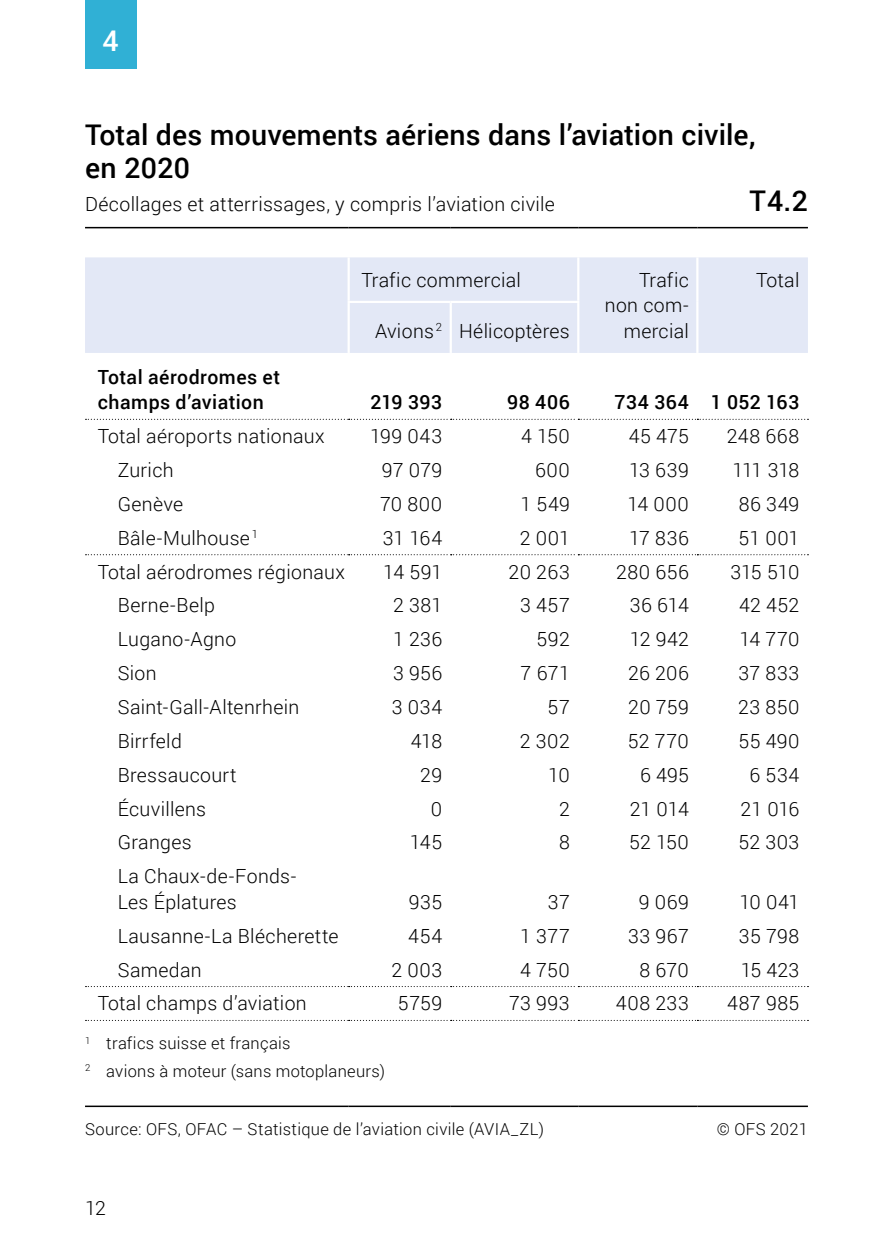
<style>
.page{position:relative;width:893px;height:1259px;background:#fff}
.page>*{position:absolute;margin:0;border:0;box-sizing:border-box;transform-origin:0 0}
.TAB_Titel{font:500 28.5px/33px "Roboto";letter-spacing:.005em;color:#000}
.Kapitelnummer{font:500 28.5px "Roboto";color:#fff}
.TAB_Grundtext_TAB_Ko{font:300 19.5px/25.5px "Roboto";letter-spacing:.015em;color:#000;text-align:right}
.TAB_Grundtext_TAB_Ko-2{font:500 19.5px/25.5px "Roboto";letter-spacing:.025em;color:#000}
.TAB_Titel-2{font:300 19.5px "Roboto";letter-spacing:.015em;color:#000}
.TAB_Fusszeile{font:300 16.5px "Roboto";letter-spacing:.02em;color:#000}
</style>
<div class="page">
<div style="left:85px;top:0;width:51px;height:68px;background:#30b0d5"></div>
<div style="left:85px;top:257px;width:723px;height:96px;background:#e3e8f6"></div>
<hr style="left:450px;top:303px;width:2px;height:50px;background:#fff">
<svg style="left:85px;top:419px;width:723px;height:1px"></svg>
<hr style="left:348px;top:257px;width:2px;height:44px;background:#fff">
<hr style="left:348px;top:303px;width:2px;height:50px;background:#fff">
<hr style="left:577px;top:257px;width:2px;height:44px;background:#fff">
<hr style="left:577px;top:303px;width:2px;height:50px;background:#fff">
<hr style="left:696px;top:257px;width:2px;height:45px;background:#fff">
<hr style="left:696px;top:302px;width:2px;height:51px;background:#fff">
<hr style="left:85px;top:227px;width:264px;height:1px;background:#000">
<hr style="left:349px;top:227px;width:102px;height:1px;background:#000">
<hr style="left:451px;top:227px;width:127px;height:1px;background:#000">
<hr style="left:578px;top:227px;width:119px;height:1px;background:#000">
<hr style="left:697px;top:227px;width:111px;height:1px;background:#000">
<hr style="left:348px;top:301px;width:103px;height:2px;background:#fff">
<hr style="left:451px;top:301px;width:128px;height:2px;background:#fff">
<svg style="left:85px;top:986px;width:723px;height:1px"></svg>
<svg style="left:85px;top:554px;width:723px;height:1px"></svg>
<svg style="left:85px;top:1020px;width:723px;height:1px"></svg>
<hr style="left:85px;top:1105px;width:264px;height:2px;background:#000">
<hr style="left:349px;top:1105px;width:102px;height:2px;background:#000">
<hr style="left:451px;top:1105px;width:127px;height:2px;background:#000">
<hr style="left:578px;top:1105px;width:119px;height:2px;background:#000">
<hr style="left:697px;top:1105px;width:111px;height:2px;background:#000">
<h2 class="Kapitelnummer" style="left:102px;top:21px;width:18px">4</h2>
<p class="TAB_Titel" style="left:85px;top:117px;width:672px">Total des mouvements aériens dans l’aviation civile, en 2020</p>
<p class="TAB_Titel-2" style="left:85px;top:190px;width:471px">Décollages et atterrissages, y compris l’aviation civile</p>
<p class="TAB_Titel" style="left:750px;top:183px;width:60px">T4.2</p>
<p class="TAB_Grundtext_TAB_Ko-2" style="left:98px;top:363px;width:184px">Total aérodromes et champs d’aviation</p>
<p class="TAB_Grundtext_TAB_Ko" style="left:361px;top:266px;width:161px">Trafic commercial</p>
<p class="TAB_Grundtext_TAB_Ko" style="left:639px;top:266px;width:51px">Trafic</p>
<p class="TAB_Grundtext_TAB_Ko" style="left:605px;top:292px;width:86px">non com&shy;mercial</p>
<p class="TAB_Grundtext_TAB_Ko" style="left:375px;top:317px;width:69px">Avions <sup>2</sup></p>
<p class="TAB_Grundtext_TAB_Ko" style="left:459px;top:317px;width:112px">Hélicoptères</p>
<p class="TAB_Grundtext_TAB_Ko" style="left:756px;top:266px;width:45px">Total</p>
<p class="TAB_Grundtext_TAB_Ko-2" style="left:370px;top:389px;width:73px">219 393</p>
<p class="TAB_Grundtext_TAB_Ko-2" style="left:507px;top:389px;width:64px">98 406</p>
<p class="TAB_Grundtext_TAB_Ko-2" style="left:615px;top:389px;width:76px">734 364</p>
<p class="TAB_Grundtext_TAB_Ko-2" style="left:711px;top:389px;width:90px">1 052 163</p>
<p class="TAB_Grundtext_TAB_Ko" style="left:98px;top:423px;width:228px">Total aéroports nationaux</p>
<p class="TAB_Grundtext_TAB_Ko" style="left:370px;top:423px;width:74px">199 043</p>
<p class="TAB_Grundtext_TAB_Ko" style="left:521px;top:423px;width:50px">4 150</p>
<p class="TAB_Grundtext_TAB_Ko" style="left:629px;top:423px;width:62px">45 475</p>
<p class="TAB_Grundtext_TAB_Ko" style="left:727px;top:423px;width:74px">248 668</p>
<p class="TAB_Grundtext_TAB_Ko" style="left:118px;top:457px;width:58px">Zurich</p>
<p class="TAB_Grundtext_TAB_Ko" style="left:382px;top:457px;width:62px">97 079</p>
<p class="TAB_Grundtext_TAB_Ko" style="left:535px;top:457px;width:36px">600</p>
<p class="TAB_Grundtext_TAB_Ko" style="left:629px;top:457px;width:61px">13 639</p>
<p class="TAB_Grundtext_TAB_Ko" style="left:732px;top:457px;width:69px">111 318</p>
<p class="TAB_Grundtext_TAB_Ko" style="left:118px;top:490px;width:67px">Genève</p>
<p class="TAB_Grundtext_TAB_Ko" style="left:380px;top:490px;width:64px">70 800</p>
<p class="TAB_Grundtext_TAB_Ko" style="left:520px;top:490px;width:51px">1 549</p>
<p class="TAB_Grundtext_TAB_Ko" style="left:627px;top:490px;width:63px">14 000</p>
<p class="TAB_Grundtext_TAB_Ko" style="left:739px;top:490px;width:62px">86 349</p>
<p class="TAB_Grundtext_TAB_Ko" style="left:118px;top:524px;width:142px">Bâle-Mulhouse <sup>1</sup></p>
<p class="TAB_Grundtext_TAB_Ko" style="left:383px;top:524px;width:61px">31 164</p>
<p class="TAB_Grundtext_TAB_Ko" style="left:520px;top:524px;width:52px">2 001</p>
<p class="TAB_Grundtext_TAB_Ko" style="left:629px;top:524px;width:61px">17 836</p>
<p class="TAB_Grundtext_TAB_Ko" style="left:738px;top:524px;width:62px">51 001</p>
<p class="TAB_Grundtext_TAB_Ko" style="left:98px;top:558px;width:249px">Total aérodromes régionaux</p>
<p class="TAB_Grundtext_TAB_Ko" style="left:383px;top:558px;width:60px">14 591</p>
<p class="TAB_Grundtext_TAB_Ko" style="left:509px;top:558px;width:63px">20 263</p>
<p class="TAB_Grundtext_TAB_Ko" style="left:616px;top:558px;width:74px">280 656</p>
<p class="TAB_Grundtext_TAB_Ko" style="left:730px;top:558px;width:71px">315 510</p>
<p class="TAB_Grundtext_TAB_Ko" style="left:118px;top:592px;width:99px">Berne-Belp</p>
<p class="TAB_Grundtext_TAB_Ko" style="left:393px;top:592px;width:51px">2 381</p>
<p class="TAB_Grundtext_TAB_Ko" style="left:520px;top:592px;width:51px">3 457</p>
<p class="TAB_Grundtext_TAB_Ko" style="left:630px;top:592px;width:60px">36 614</p>
<p class="TAB_Grundtext_TAB_Ko" style="left:739px;top:592px;width:62px">42 452</p>
<p class="TAB_Grundtext_TAB_Ko" style="left:118px;top:626px;width:120px">Lugano-Agno</p>
<p class="TAB_Grundtext_TAB_Ko" style="left:393px;top:626px;width:51px">1 236</p>
<p class="TAB_Grundtext_TAB_Ko" style="left:536px;top:626px;width:35px">592</p>
<p class="TAB_Grundtext_TAB_Ko" style="left:630px;top:626px;width:61px">12 942</p>
<p class="TAB_Grundtext_TAB_Ko" style="left:739px;top:626px;width:62px">14 770</p>
<p class="TAB_Grundtext_TAB_Ko" style="left:118px;top:660px;width:41px">Sion</p>
<p class="TAB_Grundtext_TAB_Ko" style="left:393px;top:660px;width:51px">3 956</p>
<p class="TAB_Grundtext_TAB_Ko" style="left:521px;top:660px;width:51px">7 671</p>
<p class="TAB_Grundtext_TAB_Ko" style="left:628px;top:660px;width:62px">26 206</p>
<p class="TAB_Grundtext_TAB_Ko" style="left:738px;top:660px;width:62px">37 833</p>
<p class="TAB_Grundtext_TAB_Ko" style="left:118px;top:693px;width:183px">Saint-Gall-Altenrhein</p>
<p class="TAB_Grundtext_TAB_Ko" style="left:392px;top:693px;width:52px">3 034</p>
<p class="TAB_Grundtext_TAB_Ko" style="left:548px;top:693px;width:24px">57</p>
<p class="TAB_Grundtext_TAB_Ko" style="left:628px;top:693px;width:62px">20 759</p>
<p class="TAB_Grundtext_TAB_Ko" style="left:738px;top:693px;width:63px">23 850</p>
<p class="TAB_Grundtext_TAB_Ko" style="left:118px;top:727px;width:66px">Birrfeld</p>
<p class="TAB_Grundtext_TAB_Ko" style="left:411px;top:727px;width:33px">418</p>
<p class="TAB_Grundtext_TAB_Ko" style="left:520px;top:727px;width:52px">2 302</p>
<p class="TAB_Grundtext_TAB_Ko" style="left:628px;top:727px;width:62px">52 770</p>
<p class="TAB_Grundtext_TAB_Ko" style="left:738px;top:727px;width:62px">55 490</p>
<p class="TAB_Grundtext_TAB_Ko" style="left:118px;top:761px;width:121px">Bressaucourt</p>
<p class="TAB_Grundtext_TAB_Ko" style="left:420px;top:761px;width:24px">29</p>
<p class="TAB_Grundtext_TAB_Ko" style="left:548px;top:761px;width:23px">10</p>
<p class="TAB_Grundtext_TAB_Ko" style="left:640px;top:761px;width:50px">6 495</p>
<p class="TAB_Grundtext_TAB_Ko" style="left:749px;top:761px;width:51px">6 534</p>
<p class="TAB_Grundtext_TAB_Ko" style="left:118px;top:795px;width:90px">Écuvillens</p>
<p class="TAB_Grundtext_TAB_Ko" style="left:431px;top:795px;width:13px">0</p>
<p class="TAB_Grundtext_TAB_Ko" style="left:559px;top:795px;width:12px">2</p>
<p class="TAB_Grundtext_TAB_Ko" style="left:630px;top:795px;width:61px">21 014</p>
<p class="TAB_Grundtext_TAB_Ko" style="left:740px;top:795px;width:60px">21 016</p>
<p class="TAB_Grundtext_TAB_Ko" style="left:118px;top:829px;width:76px">Granges</p>
<p class="TAB_Grundtext_TAB_Ko" style="left:410px;top:829px;width:34px">145</p>
<p class="TAB_Grundtext_TAB_Ko" style="left:559px;top:829px;width:12px">8</p>
<p class="TAB_Grundtext_TAB_Ko" style="left:629px;top:829px;width:61px">52 150</p>
<p class="TAB_Grundtext_TAB_Ko" style="left:738px;top:829px;width:63px">52 303</p>
<p class="TAB_Grundtext_TAB_Ko" style="left:118px;top:863px;width:180px;text-align:left">La Chaux-de-Fonds-<br>Les Éplatures</p>
<p class="TAB_Grundtext_TAB_Ko" style="left:409px;top:888px;width:35px">935</p>
<p class="TAB_Grundtext_TAB_Ko" style="left:548px;top:888px;width:23px">37</p>
<p class="TAB_Grundtext_TAB_Ko" style="left:639px;top:888px;width:52px">9 069</p>
<p class="TAB_Grundtext_TAB_Ko" style="left:739px;top:888px;width:62px">10 041</p>
<p class="TAB_Grundtext_TAB_Ko" style="left:118px;top:922px;width:222px">Lausanne-La Blécherette</p>
<p class="TAB_Grundtext_TAB_Ko" style="left:408px;top:922px;width:35px">454</p>
<p class="TAB_Grundtext_TAB_Ko" style="left:520px;top:922px;width:51px">1 377</p>
<p class="TAB_Grundtext_TAB_Ko" style="left:628px;top:922px;width:62px">33 967</p>
<p class="TAB_Grundtext_TAB_Ko" style="left:739px;top:922px;width:62px">35 798</p>
<p class="TAB_Grundtext_TAB_Ko" style="left:118px;top:956px;width:86px">Samedan</p>
<p class="TAB_Grundtext_TAB_Ko" style="left:392px;top:956px;width:52px">2 003</p>
<p class="TAB_Grundtext_TAB_Ko" style="left:520px;top:956px;width:51px">4 750</p>
<p class="TAB_Grundtext_TAB_Ko" style="left:639px;top:956px;width:51px">8 670</p>
<p class="TAB_Grundtext_TAB_Ko" style="left:741px;top:956px;width:60px">15 423</p>
<p class="TAB_Grundtext_TAB_Ko" style="left:98px;top:990px;width:211px">Total champs d’aviation</p>
<p class="TAB_Grundtext_TAB_Ko" style="left:398px;top:990px;width:46px">5759</p>
<p class="TAB_Grundtext_TAB_Ko" style="left:509px;top:990px;width:62px">73 993</p>
<p class="TAB_Grundtext_TAB_Ko" style="left:616px;top:990px;width:75px">408 233</p>
<p class="TAB_Grundtext_TAB_Ko" style="left:727px;top:990px;width:74px">487 985</p>
<p class="TAB_Fusszeile" style="left:85px;top:1032px;width:207px"><sup>1</sup> trafics suisse et français</p>
<p class="TAB_Fusszeile" style="left:85px;top:1059px;width:301px"><sup>2</sup> avions à moteur (sans motoplaneurs)</p>
<p class="TAB_Fusszeile" style="left:85px;top:1117px;width:460px">Source: OFS, OFAC – Statistique de l’aviation civile (AVIA_ZL)</p>
<p class="TAB_Fusszeile" style="left:717px;top:1117px;width:93px">© OFS 2021</p>
<p class="TAB_Titel-2" style="left:85px;top:1194px;width:22px">12</p>
</div>
